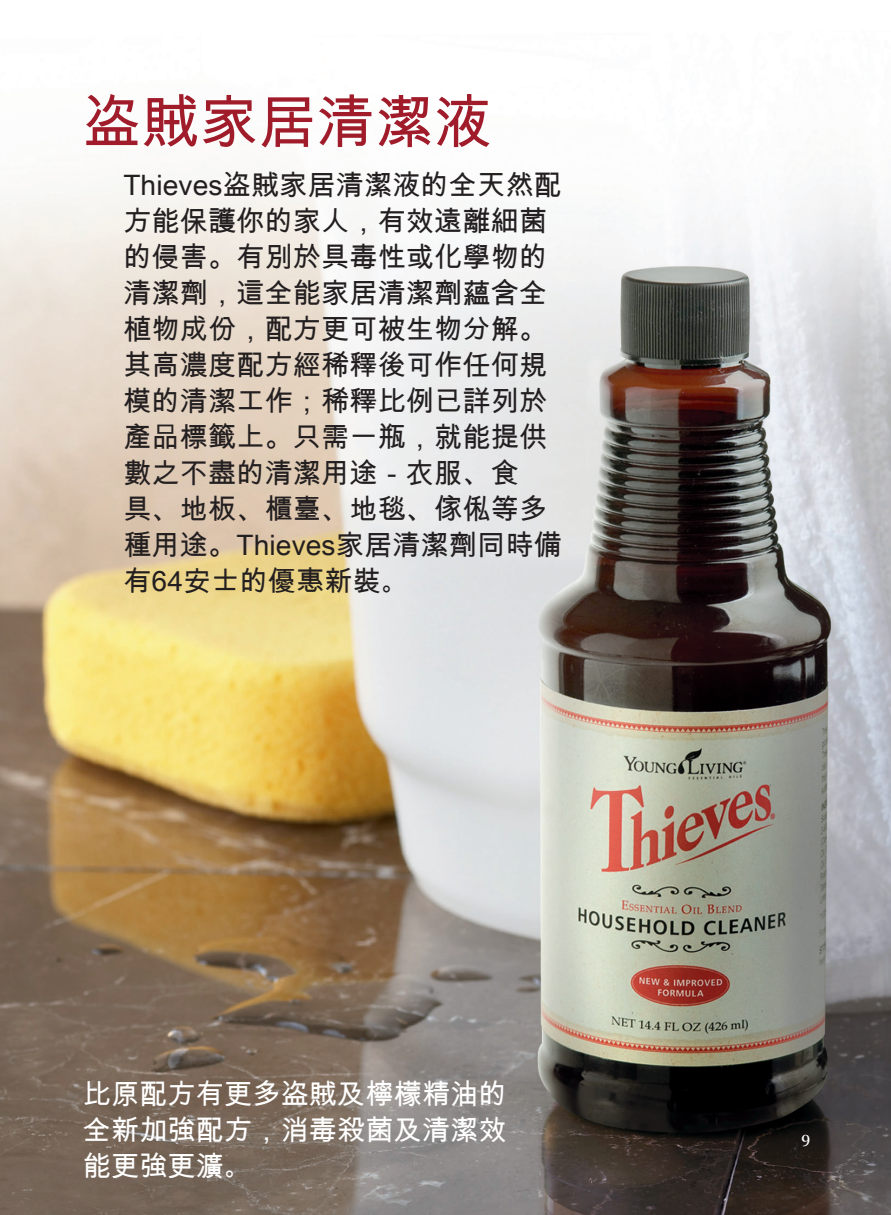
<style>
.page{position:relative;width:891px;height:1215px;background:#fff}
.page>*{position:absolute;margin:0;border:0;box-sizing:border-box;transform-origin:0 0}
.t1{font:58.5px "Arial Unicode MS";letter-spacing:.01em;color:#a11c2a}
.Lead-in{font:28.12px/36px "Arial Unicode MS";letter-spacing:.005em;color:#231f20}
.Lead-in-2{font:28.12px/36px "Arial Unicode MS";letter-spacing:.005em;color:#fff;text-align:justify}
.t2{font:18px "Kepler Std";color:#fff}
.s1{font-size:23.62px}
</style>
<div class="page">
<img style="left:1px;top:165px;width:890px;height:1050px">
<img style="left:0;top:0;width:1px;height:1215px">
<p class="t1" style="left:83px;top:80px;width:410px">盗賊家居清潔液</p>
<p class="Lead-in" style="left:123px;top:167px;width:440px">Thieves盗賊家居清潔液的全天然配方能保護你的家人，有效遠離細菌的侵害。有別於具毒性或化學物的清潔劑，這全能家居清潔劑蘊含全植物成份，配方更可被生物分解。其高濃度配方經稀釋後可作任何規模的清潔工作；稀釋比例已詳列於產品標籤上。只需一瓶，就能提供數之不盡的清潔用途－衣服、食<br>具、地板、櫃臺、地毯、傢俬等多種用途。Thieves家居清潔劑同時備有64安士的優惠新裝<span class="s1">。</span></p>
<p class="Lead-in-2" style="left:83px;top:1075px;width:425px">比原配方有更多盗賊及檸檬精油的全新加強配方，消毒殺菌及清潔效能更強更瀇<span class="s1">。</span></p>
<p class="t2" style="left:801px;top:1130px;width:10px">9</p>
</div>
